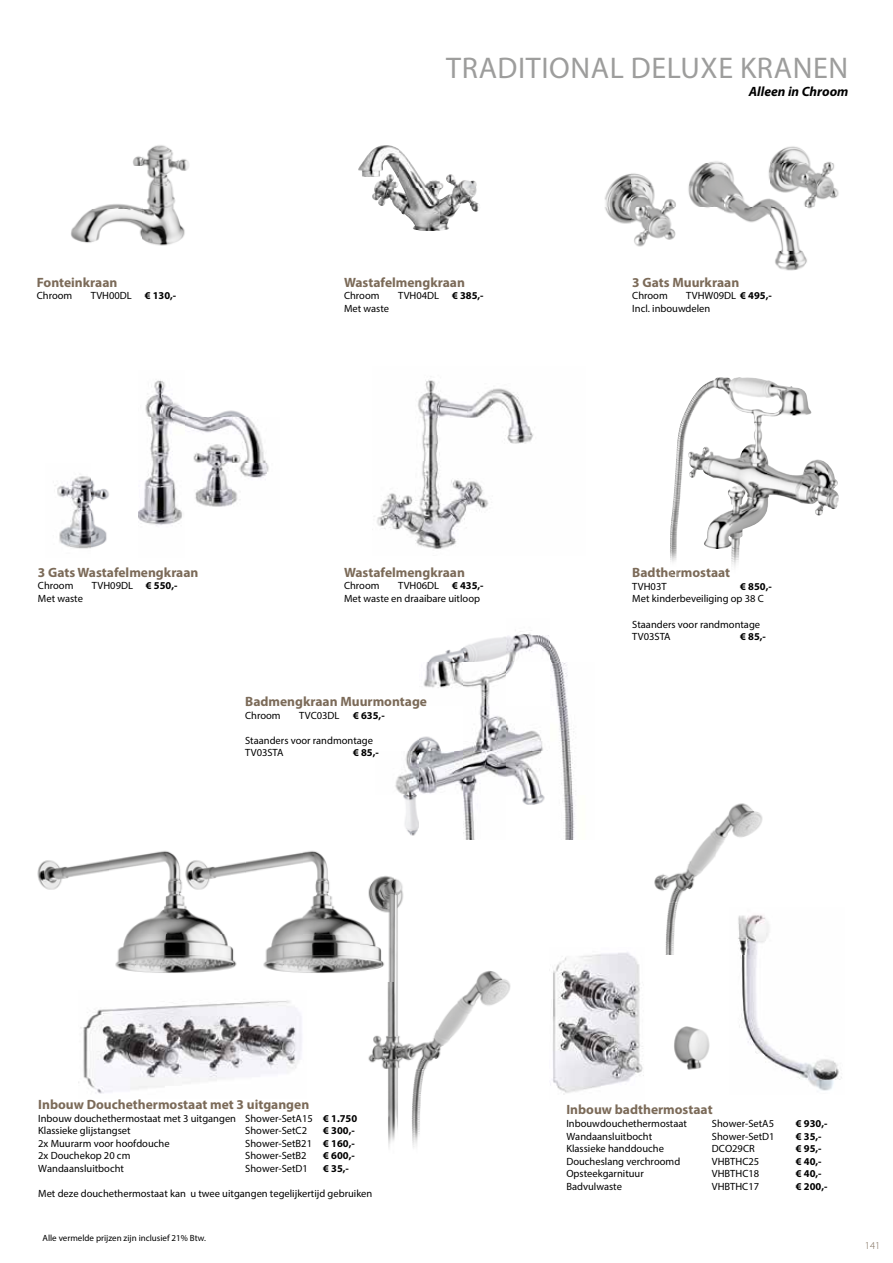
<style>
.page{position:relative;width:893px;height:1263px;background:#fff}
.page>*{position:absolute;margin:0;border:0;box-sizing:border-box;transform-origin:0 0}
.t1{font:30px "Myriad Pro";letter-spacing:.02em;color:#9d9d9c}
.t2{font:700 13.5px "Myriad Pro";color:#7b6a58}
.t3{font:italic 700 13.5px "Myriad Pro";color:#000}
.t4{font:10.5px/12.6px "Myriad Pro";color:#000}
.t5{font:700 10.5px "Myriad Pro";color:#000}
.t6{font:300 10.5px "Myriad Pro";color:#7b6a58}
.t7{font:9px "Myriad Pro";color:#000}
.s1{font-weight:700}
</style>
<div class="page">
<img style="left:71px;top:145px;width:118px;height:101px">
<img style="left:604px;top:146px;width:235px;height:125px">
<img style="left:54px;top:380px;width:215px;height:169px">
<img style="left:358px;top:145px;width:41px;height:43px">
<img style="left:399px;top:149px;width:41px;height:82px">
<img style="left:440px;top:174px;width:37px;height:14px">
<img style="left:372px;top:188px;width:27px;height:22px">
<img style="left:440px;top:188px;width:39px;height:43px">
<img style="left:670px;top:377px;width:68px;height:190px">
<svg style="left:670px;top:570px;width:7px;height:7px"></svg>
<img style="left:395px;top:631px;width:181px;height:209px">
<img style="left:374px;top:380px;width:160px;height:169px">
<img style="left:80px;top:1000px;width:222px;height:94px">
<img style="left:393px;top:877px;width:11px;height:93px">
<img style="left:368px;top:970px;width:143px;height:177px">
<img style="left:166px;top:851px;width:194px;height:84px">
<img style="left:263px;top:935px;width:97px;height:38px">
<img style="left:360px;top:876px;width:33px;height:106px">
<img style="left:37px;top:851px;width:129px;height:122px">
<img style="left:166px;top:935px;width:71px;height:38px">
<img style="left:739px;top:922px;width:103px;height:169px">
<img style="left:674px;top:1026px;width:36px;height:44px">
<img style="left:654px;top:803px;width:109px;height:152px">
<img style="left:730px;top:907px;width:36px;height:48px">
<img style="left:550px;top:952px;width:94px;height:143px">
<p class="t2" style="left:37px;top:273px;width:82px">Fonteinkraan</p>
<p class="t4" style="left:37px;top:289px;width:37px">Chroom</p>
<p class="t4" style="left:91px;top:289px;width:87px">TVH00DL <span class="s1">€ 130,-</span></p>
<h1 class="t1" style="left:446px;top:49px;width:403px">TRADITIONAL DELUXE KRANEN</h1>
<p class="t3" style="left:749px;top:82px;width:101px">Alleen in Chroom</p>
<p class="t2" style="left:344px;top:273px;width:122px">Wastafelmengkraan</p>
<p class="t4" style="left:344px;top:289px;width:37px">Chroom</p>
<p class="t4" style="left:398px;top:289px;width:87px">TVH04DL <span class="s1">€ 385,-</span></p>
<p class="t4" style="left:344px;top:302px;width:47px">Met waste</p>
<p class="t2" style="left:632px;top:273px;width:108px">3 Gats Muurkraan</p>
<p class="t4" style="left:632px;top:289px;width:37px">Chroom</p>
<p class="t4" style="left:632px;top:289px;width:141px;text-indent:54px">TVHW09DL <span class="s1">€ 495,-<br></span>Incl. inbouwdelen</p>
<p class="t2" style="left:38px;top:563px;width:162px">3 Gats Wastafelmengkraan</p>
<p class="t4" style="left:38px;top:579px;width:37px">Chroom</p>
<p class="t4" style="left:92px;top:579px;width:87px">TVH09DL <span class="s1">€ 550,-</span></p>
<p class="t4" style="left:38px;top:592px;width:47px">Met waste</p>
<p class="t2" style="left:344px;top:563px;width:122px">Wastafelmengkraan</p>
<p class="t4" style="left:344px;top:579px;width:37px">Chroom</p>
<p class="t4" style="left:344px;top:579px;width:141px;text-indent:54px">TVH06DL <span class="s1">€ 435,-<br></span>Met waste en draaibare uitloop</p>
<p class="t2" style="left:245px;top:693px;width:183px">Badmengkraan Muurmontage</p>
<p class="t4" style="left:245px;top:708px;width:37px">Chroom</p>
<p class="t4" style="left:299px;top:708px;width:42px">TVC03DL</p>
<p class="t5" style="left:353px;top:708px;width:33px">€ 635,-</p>
<p class="t4" style="left:245px;top:734px;width:129px">Staanders voor randmontage<br>TV03STA</p>
<p class="t5" style="left:353px;top:746px;width:27px">€ 85,-</p>
<p class="t2" style="left:632px;top:564px;width:99px">Badthermostaat</p>
<p class="t4" style="left:632px;top:580px;width:36px">TVH03T</p>
<p class="t5" style="left:740px;top:579px;width:33px">€ 850,-</p>
<p class="t4" style="left:632px;top:592px;width:133px">Met kinderbeveiliging op 38 C</p>
<p class="t4" style="left:632px;top:617px;width:129px">Staanders voor randmontage<br>TV03STA</p>
<p class="t5" style="left:740px;top:630px;width:27px">€ 85,-</p>
<p class="t2" style="left:38px;top:1096px;width:272px">Inbouw Douchethermostaat met 3 uitgangen</p>
<p class="t4" style="left:38px;top:1112px;width:320px">Inbouw douchethermostaat met 3 uitgangen Shower-SetA15 <span class="s1">€ 1.750<br></span>Klassieke glijstangset</p>
<p class="t4" style="left:245px;top:1124px;width:63px">Shower-SetC2</p>
<p class="t5" style="left:323px;top:1124px;width:33px">€ 300,-</p>
<p class="t4" style="left:38px;top:1137px;width:133px">2x Muurarm voor hoofdouche</p>
<p class="t4" style="left:245px;top:1137px;width:111px">Shower-SetB21 <span class="s1">€ 160,-</span></p>
<p class="t4" style="left:38px;top:1149px;width:94px">2x Douchekop 20 cm</p>
<p class="t4" style="left:245px;top:1149px;width:63px">Shower-SetB2</p>
<p class="t5" style="left:323px;top:1149px;width:33px">€ 600,-</p>
<p class="t4" style="left:38px;top:1162px;width:87px">Wandaansluitbocht</p>
<p class="t4" style="left:245px;top:1162px;width:64px">Shower-SetD1</p>
<p class="t5" style="left:323px;top:1162px;width:27px">€ 35,-</p>
<p class="t4" style="left:38px;top:1187px;width:336px">Met deze douchethermostaat kan u twee uitgangen tegelijkertijd gebruiken</p>
<p class="t7" style="left:43px;top:1233px;width:165px">Alle vermelde prijzen zijn inclusief 21% Btw.</p>
<p class="t2" style="left:566px;top:1101px;width:148px">Inbouw badthermostaat</p>
<p class="t4" style="left:566px;top:1117px;width:122px">Inbouwdouchethermostaat</p>
<p class="t4" style="left:712px;top:1117px;width:64px">Shower-SetA5</p>
<p class="t5" style="left:796px;top:1116px;width:33px">€ 930,-</p>
<p class="t4" style="left:566px;top:1129px;width:87px">Wandaansluitbocht</p>
<p class="t4" style="left:712px;top:1129px;width:64px">Shower-SetD1</p>
<p class="t5" style="left:796px;top:1129px;width:27px">€ 35,-</p>
<p class="t4" style="left:566px;top:1142px;width:99px">Klassieke handdouche</p>
<p class="t4" style="left:712px;top:1142px;width:44px">DCO29CR</p>
<p class="t5" style="left:796px;top:1142px;width:27px">€ 95,-</p>
<p class="t4" style="left:566px;top:1155px;width:115px">Doucheslang verchroomd</p>
<p class="t4" style="left:712px;top:1155px;width:49px">VHBTHC25</p>
<p class="t5" style="left:796px;top:1154px;width:27px">€ 40,-</p>
<p class="t4" style="left:566px;top:1167px;width:79px">Opsteekgarnituur</p>
<p class="t4" style="left:712px;top:1167px;width:49px">VHBTHC18</p>
<p class="t5" style="left:796px;top:1167px;width:27px">€ 40,-</p>
<p class="t4" style="left:566px;top:1180px;width:57px">Badvulwaste</p>
<p class="t4" style="left:712px;top:1180px;width:49px">VHBTHC17</p>
<p class="t5" style="left:796px;top:1179px;width:33px">€ 200,-</p>
<p class="t6" style="left:865px;top:1239px;width:17px">141</p>
</div>
